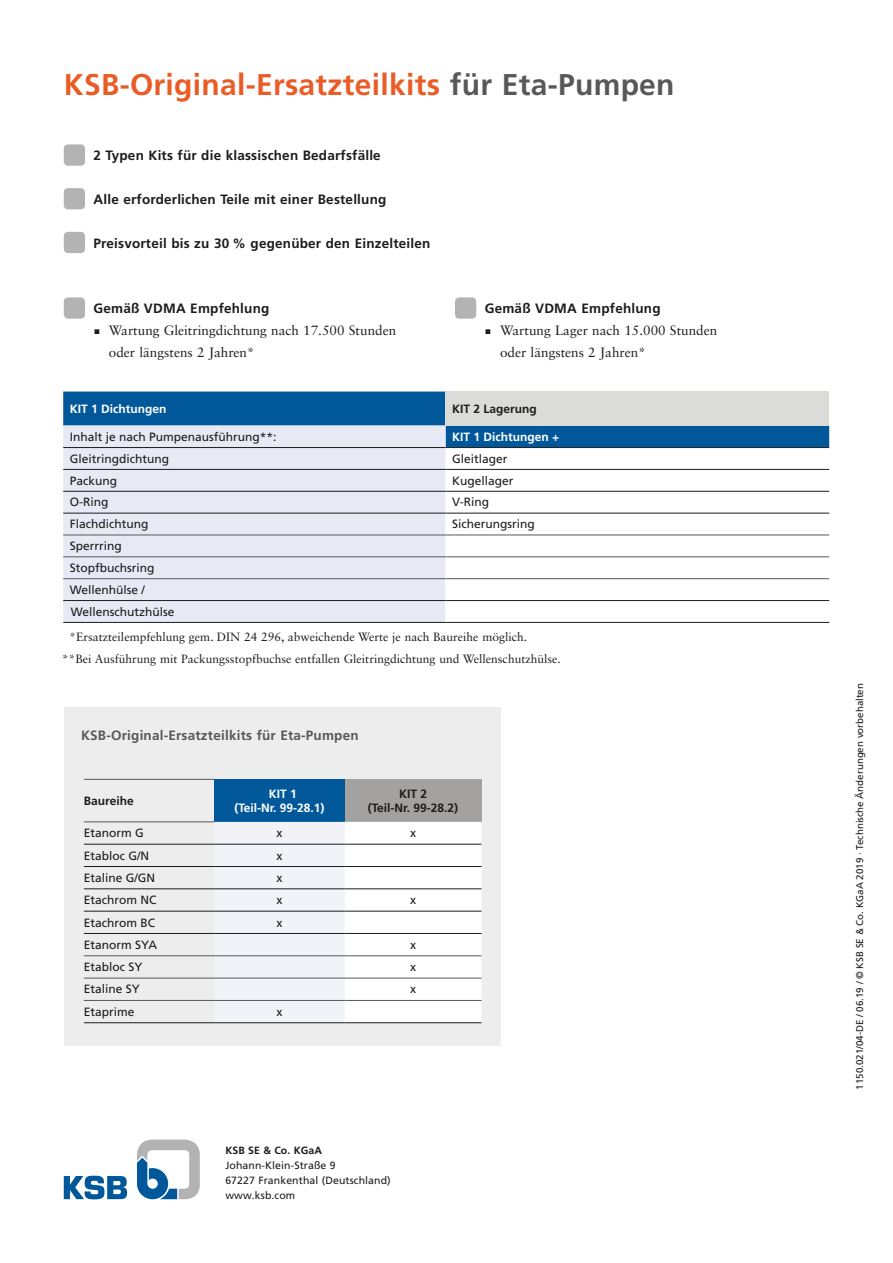
<style>
.page{position:relative;width:893px;height:1263px;background:#fff}
.page>*{position:absolute;margin:0;border:0;box-sizing:border-box;transform-origin:0 0}
.t1{font:700 30px "Frutiger LT Pro";letter-spacing:.01em;color:#ea5c26}
.t2{font:700 13.5px "Frutiger LT Pro";letter-spacing:.015em;color:#1c1c1b}
.t3{font:13.5px/21.9px "Sabon LT Std";color:#1c1c1b}
.t4{font:700 13.5px "Frutiger LT Pro";letter-spacing:.015em;color:#585858}
.t5{font:12px/21.9px "Frutiger LT Pro";color:#1c1c1b}
.t6{font:12px/21.9px "Sabon LT Std";color:#1c1c1b}
.t7{font:700 12px/13.5px "Frutiger LT Pro";color:#fff;text-align:center}
.t8{font:700 12px/13.5px "Frutiger LT Pro";color:#1c1c1b;text-align:center}
.t9{font:10.5px/15px "Frutiger LT Pro";letter-spacing:.01em;color:#1c1c1b}
.t10{font:700 10.5px "Frutiger LT Pro";letter-spacing:.01em;color:#1c1c1b}
.t11{font:9.75px "Frutiger LT Pro";color:#1c1c1b}
.s1{color:#585858}
</style>
<div class="page">
<svg style="left:137px;top:1139px;width:63px;height:60px"></svg>
<svg style="left:64px;top:1175px;width:63px;height:24px"></svg>
<div style="left:64px;top:144px;width:21px;height:22px;background:#b4b3b3;border-radius:4px"></div>
<div style="left:64px;top:188px;width:21px;height:21px;background:#b4b3b3;border-radius:4px"></div>
<div style="left:64px;top:232px;width:21px;height:21px;background:#b4b3b3;border-radius:4px"></div>
<div style="left:64px;top:297px;width:21px;height:22px;background:#b4b3b3;border-radius:4px"></div>
<div style="left:455px;top:297px;width:21px;height:22px;background:#b4b3b3;border-radius:4px"></div>
<div style="left:63px;top:392px;width:766px;height:55px;background:#00589a"></div>
<div style="left:446px;top:392px;width:383px;height:34px;background:#dbdbda"></div>
<div style="left:63px;top:426px;width:383px;height:196px;background:#e7e9f5"></div>
<svg style="left:446px;top:448px;width:383px;height:174px"></svg>
<hr style="left:63px;top:447px;width:383px;height:1px;background:#1c1c1b">
<hr style="left:446px;top:447px;width:383px;height:1px;background:#1c1c1b">
<hr style="left:63px;top:535px;width:383px;height:1px;background:#585858">
<hr style="left:446px;top:535px;width:383px;height:1px;background:#585858">
<hr style="left:446px;top:557px;width:383px;height:1px;background:#585858">
<hr style="left:63px;top:557px;width:383px;height:1px;background:#585858">
<hr style="left:63px;top:578px;width:383px;height:1px;background:#585858">
<hr style="left:446px;top:578px;width:383px;height:1px;background:#585858">
<hr style="left:63px;top:600px;width:383px;height:1px;background:#1c1c1b">
<hr style="left:446px;top:600px;width:383px;height:1px;background:#1c1c1b">
<hr style="left:63px;top:622px;width:383px;height:1px;background:#1c1c1b">
<hr style="left:446px;top:622px;width:383px;height:1px;background:#1c1c1b">
<hr style="left:63px;top:469px;width:383px;height:1px;background:#1c1c1b">
<hr style="left:446px;top:469px;width:383px;height:1px;background:#1c1c1b">
<hr style="left:63px;top:491px;width:383px;height:1px;background:#1c1c1b">
<hr style="left:446px;top:491px;width:383px;height:1px;background:#1c1c1b">
<hr style="left:63px;top:513px;width:383px;height:1px;background:#1c1c1b">
<hr style="left:446px;top:513px;width:383px;height:1px;background:#1c1c1b">
<div style="left:64px;top:707px;width:437px;height:338px;background:#ededee"></div>
<div style="left:214px;top:779px;width:131px;height:43px;background:#00589a"></div>
<div style="left:345px;top:779px;width:136px;height:43px;background:#a3a2a1"></div>
<svg style="left:214px;top:822px;width:267px;height:200px"></svg>
<hr style="left:84px;top:779px;width:130px;height:1px;background:#585858">
<hr style="left:84px;top:821px;width:130px;height:1px;background:#585858">
<hr style="left:84px;top:1000px;width:130px;height:1px;background:#585858">
<hr style="left:214px;top:1000px;width:131px;height:1px;background:#585858">
<hr style="left:345px;top:1000px;width:136px;height:1px;background:#585858">
<hr style="left:84px;top:978px;width:130px;height:1px;background:#585858">
<hr style="left:214px;top:978px;width:131px;height:1px;background:#585858">
<hr style="left:345px;top:978px;width:136px;height:1px;background:#585858">
<hr style="left:84px;top:955px;width:130px;height:1px;background:#585858">
<hr style="left:214px;top:955px;width:131px;height:1px;background:#585858">
<hr style="left:345px;top:955px;width:136px;height:1px;background:#585858">
<hr style="left:84px;top:1022px;width:130px;height:1px;background:#1c1c1b">
<hr style="left:214px;top:1022px;width:131px;height:1px;background:#1c1c1b">
<hr style="left:345px;top:1022px;width:136px;height:1px;background:#1c1c1b">
<hr style="left:84px;top:844px;width:130px;height:1px;background:#1c1c1b">
<hr style="left:84px;top:866px;width:130px;height:1px;background:#1c1c1b">
<hr style="left:84px;top:888px;width:130px;height:1px;background:#1c1c1b">
<hr style="left:84px;top:911px;width:130px;height:1px;background:#1c1c1b">
<hr style="left:84px;top:933px;width:130px;height:1px;background:#1c1c1b">
<hr style="left:214px;top:844px;width:131px;height:1px;background:#1c1c1b">
<hr style="left:345px;top:844px;width:136px;height:1px;background:#1c1c1b">
<hr style="left:214px;top:866px;width:131px;height:1px;background:#1c1c1b">
<hr style="left:345px;top:866px;width:136px;height:1px;background:#1c1c1b">
<hr style="left:214px;top:888px;width:131px;height:1px;background:#1c1c1b">
<hr style="left:345px;top:888px;width:136px;height:1px;background:#1c1c1b">
<hr style="left:214px;top:911px;width:131px;height:1px;background:#1c1c1b">
<hr style="left:345px;top:911px;width:136px;height:1px;background:#1c1c1b">
<hr style="left:214px;top:933px;width:131px;height:1px;background:#1c1c1b">
<hr style="left:345px;top:933px;width:136px;height:1px;background:#1c1c1b">
<h1 class="t1" style="left:64px;top:67px;width:612px">KSB-Original-Ersatzteilkits <span class="s1">für Eta-Pumpen</span></h1>
<p class="t2" style="left:94px;top:148px;width:289px">2 Typen Kits für die klassischen Bedarfsfälle</p>
<p class="t2" style="left:94px;top:191px;width:294px">Alle erforderlichen Teile mit einer Bestellung</p>
<p class="t2" style="left:94px;top:235px;width:338px">Preisvorteil bis zu 30 % gegenüber den Einzelteilen</p>
<p class="t2" style="left:94px;top:301px;width:177px">Gemäß VDMA Empfehlung</p>
<p class="t3" style="left:109px;top:319px;width:289px;text-indent:-14px">■ Wartung Gleitringdichtung nach 17.500 Stunden oder längstens 2 Jahren*</p>
<p class="t2" style="left:485px;top:301px;width:177px">Gemäß VDMA Empfehlung</p>
<p class="t3" style="left:500px;top:319px;width:219px;text-indent:-14px">■ Wartung Lager nach 15.000 Stunden oder längstens 2 Jahren*</p>
<p class="t7" style="left:70px;top:402px;width:98px">KIT 1 Dichtungen</p>
<p class="t8" style="left:452px;top:402px;width:86px">KIT 2 Lagerung</p>
<p class="t5" style="left:70px;top:426px;width:208px">Inhalt je nach Pumpenausführung**:</p>
<p class="t7" style="left:452px;top:430px;width:109px">KIT 1 Dichtungen +</p>
<p class="t5" style="left:70px;top:448px;width:101px">Gleitringdichtung</p>
<p class="t5" style="left:452px;top:448px;width:57px">Gleitlager</p>
<p class="t5" style="left:70px;top:469px;width:49px">Packung</p>
<p class="t5" style="left:452px;top:469px;width:63px">Kugellager</p>
<p class="t5" style="left:70px;top:491px;width:40px">O-Ring</p>
<p class="t5" style="left:452px;top:491px;width:38px">V-Ring</p>
<p class="t5" style="left:70px;top:513px;width:80px">Flachdichtung</p>
<p class="t5" style="left:452px;top:513px;width:84px">Sicherungsring</p>
<p class="t5" style="left:70px;top:535px;width:106px">Sperrring<br>Stopfbuchsring<br>Wellenhülse /<br>Wellenschutzhülse</p>
<p class="t6" style="left:62px;top:626px;width:500px;text-indent:7px">*Ersatzteilempfehlung gem. DIN 24 296, abweichende Werte je nach Baureihe möglich.<br>**Bei Ausführung mit Packungsstopfbuchse entfallen Gleitringdichtung und Wellenschutzhülse.</p>
<p class="t4" style="left:81px;top:727px;width:279px">KSB-Original-Ersatzteilkits für Eta-Pumpen</p>
<p class="t8" style="left:84px;top:794px;width:51px">Baureihe</p>
<p class="t7" style="left:234px;top:787px;width:92px">KIT 1<br>(Teil-Nr. 99-28.1)</p>
<p class="t8" style="left:368px;top:787px;width:92px">KIT 2<br>(Teil-Nr. 99-28.2)</p>
<p class="t5" style="left:84px;top:822px;width:62px">Etanorm G</p>
<p class="t5" style="left:276px;top:822px;width:7px">x</p>
<p class="t5" style="left:410px;top:822px;width:7px">x</p>
<p class="t5" style="left:84px;top:844px;width:67px">Etabloc G/N</p>
<p class="t5" style="left:276px;top:844px;width:7px">x</p>
<p class="t5" style="left:84px;top:867px;width:73px">Etaline G/GN</p>
<p class="t5" style="left:276px;top:867px;width:7px">x</p>
<p class="t5" style="left:84px;top:889px;width:74px">Etachrom NC</p>
<p class="t5" style="left:276px;top:889px;width:7px">x</p>
<p class="t5" style="left:410px;top:889px;width:7px">x</p>
<p class="t5" style="left:84px;top:911px;width:73px">Etachrom BC</p>
<p class="t5" style="left:276px;top:911px;width:7px">x</p>
<p class="t5" style="left:84px;top:934px;width:75px">Etanorm SYA</p>
<p class="t5" style="left:410px;top:934px;width:7px">x</p>
<p class="t5" style="left:84px;top:956px;width:60px">Etabloc SY</p>
<p class="t5" style="left:410px;top:956px;width:7px">x</p>
<p class="t5" style="left:84px;top:978px;width:58px">Etaline SY</p>
<p class="t5" style="left:410px;top:978px;width:7px">x</p>
<p class="t5" style="left:84px;top:1001px;width:52px">Etaprime</p>
<p class="t5" style="left:276px;top:1001px;width:7px">x</p>
<p class="t10" style="left:225px;top:1144px;width:98px">KSB SE &amp; Co. KGaA</p>
<p class="t9" style="left:225px;top:1157px;width:167px">Johann-Klein-Straße 9<br>67227 Frankenthal (Deutschland) www.ksb.com</p>
<p class="t11" style="left:854px;top:1090px;width:408px;rotate:-90deg">1150.021/04-DE / 06.19 / © KSB SE &amp; Co. KGaA 2019 · Technische Änderungen vorbehalten</p>
</div>
